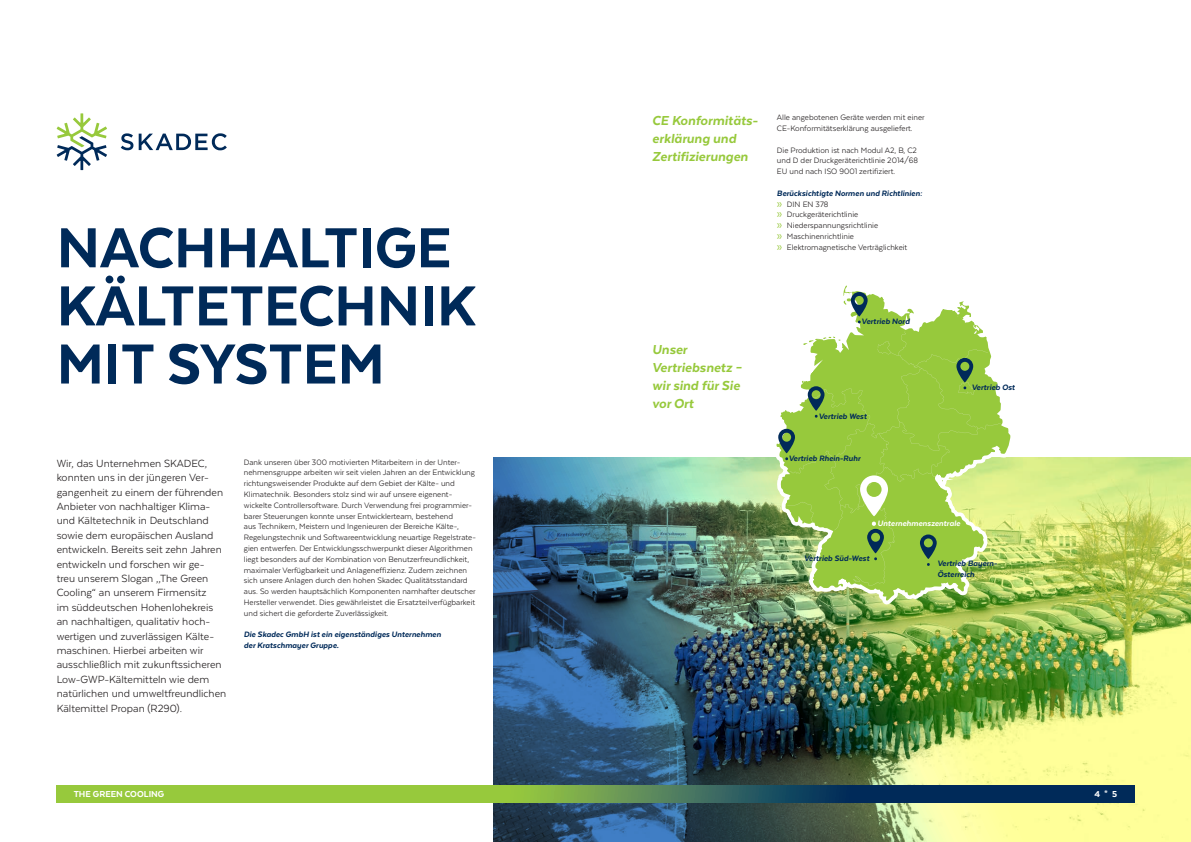
<style>
.page{position:relative;width:1191px;height:842px;background:#fff}
.page>*{position:absolute;margin:0;border:0;box-sizing:border-box;transform-origin:0 0}
.t1{font:800 65px/58.1px "Texta";color:#002a59}
.t2{font:italic 800 15px/18px "Texta";color:#97c93c}
.t3{font:12px/14.4px "Texta";color:#231f20}
.t4{font:800 10px "Texta";color:#fff}
.t5{font:9px/10.8px "Texta";color:#231f20}
.t6{font:italic 800 9px/10.8px "Texta";color:#002a59}
.t7{font:italic 800 9px "Texta";color:#fff}
.s1{font-weight:800;font-style:italic;color:#002a59}
.s2{font-size:12px;color:#97c93c}
</style>
<div class="page">
<img style="left:493px;top:458px;width:698px;height:384px">
<img style="left:769px;top:285px;width:263px;height:338px">
<svg style="left:907px;top:309px;width:7px;height:4px"></svg>
<svg style="left:956px;top:301px;width:27px;height:30px"></svg>
<svg style="left:789px;top:331px;width:211px;height:255px;background:#a4cf54"></svg>
<svg style="left:787px;top:502px;width:27px;height:20px"></svg>
<svg style="left:843px;top:292px;width:24px;height:31px"></svg>
<svg style="left:807px;top:386px;width:17px;height:32px"></svg>
<svg style="left:778px;top:429px;width:17px;height:31px"></svg>
<svg style="left:860px;top:475px;width:28px;height:41px"></svg>
<svg style="left:867px;top:522px;width:17px;height:38px"></svg>
<svg style="left:956px;top:358px;width:19px;height:37px"></svg>
<svg style="left:920px;top:534px;width:16px;height:32px"></svg>
<svg style="left:57px;top:113px;width:50px;height:57px"></svg>
<svg style="left:121px;top:133px;width:106px;height:17px"></svg>
<svg style="left:57px;top:785px;width:1077px;height:17px;background:#57864c"></svg>
<h1 class="t1" style="left:57px;top:218px;width:396px">NACHHALTIGE</h1>
<h1 class="t1" style="left:57px;top:276px;width:421px">KÄLTETECHNIK<br>MIT SYSTEM</h1>
<p class="t3" style="left:57px;top:456px;width:171px">Wir, das Unternehmen SKADEC, konnten uns in der jüngeren Ver&shy;gangenheit zu einem der führenden Anbieter von nachhaltiger Klima&shy;und Kältetechnik in Deutschland sowie dem europäischen Ausland entwickeln. Bereits seit zehn Jahren entwickeln und forschen wir ge-<br>treu unserem Slogan „The Green Cooling“ an unserem Firmensitz<br>im süddeutschen Hohenlohekreis an nachhaltigen, qualitativ hoch&shy;wertigen und zuverlässigen Kälte&shy;maschinen. Hierbei arbeiten wir ausschließlich mit zukunftssicheren Low-GWP-Kältemitteln wie dem natürlichen und umweltfreundlichen Kältemittel Propan (R290).</p>
<p class="t5" style="left:244px;top:456px;width:234px">Dank unseren über 300 motivierten Mitarbeitern in der Unter&shy;nehmensgruppe arbeiten wir seit vielen Jahren an der Entwicklung richtungsweisender Produkte auf dem Gebiet der Kälte- und Klimatechnik. Besonders stolz sind wir auf unsere eigenent&shy;wickelte Controllersoftware. Durch Verwendung frei programmier&shy;barer Steuerungen konnte unser Entwicklerteam, bestehend<br>aus Technikern, Meistern und Ingenieuren der Bereiche Kälte-, Regelungstechnik und Softwareentwicklung neuartige Regelstrate&shy;gien entwerfen. Der Entwicklungsschwerpunkt dieser Algorithmen liegt besonders auf der Kombination von Benutzerfreundlichkeit, maximaler Verfügbarkeit und Anlageneffizienz. Zudem zeichnen sich unsere Anlagen durch den hohen Skadec Qualitätsstandard aus. So werden hauptsächlich Komponenten namhafter deutscher Hersteller verwendet. Dies gewährleistet die Ersatzteilverfügbarkeit und sichert die geforderte Zuverlässigkeit.</p>
<p class="t6" style="left:244px;top:629px;width:199px">Die Skadec GmbH ist ein eigenständiges Unternehmen der Kratschmayer Gruppe.</p>
<h2 class="t2" style="left:652px;top:111px;width:107px">CE Konformitäts&shy;erklärung und<br>Zertifizierungen</h2>
<p class="t5" style="left:777px;top:112px;width:149px">Alle angebotenen Geräte werden mit einer<br>CE-Konformitätserklärung ausgeliefert.</p>
<p class="t5" style="left:777px;top:144px;width:143px">Die Produktion ist nach Modul A2, B, C2 und D der Druckgeräterichtlinie 2014/68<br>EU und nach ISO 9001 zertifiziert.</p>
<p class="t5" style="left:777px;top:188px;width:147px"><span class="s1">Berücksichtigte Normen und Richtlinien: </span><span class="s2">»</span> DIN EN 378<br><span class="s2">»</span> Druckgeräterichtlinie<br><span class="s2">»</span> Niederspannungsrichtlinie<br><span class="s2">»</span> Maschinenrichtlinie</p>
<p class="t5" style="left:777px;top:242px;width:132px"><span class="s2">»</span> Elektromagnetische Verträglichkeit</p>
<h2 class="t2" style="left:652px;top:341px;width:91px">Unser<br>Vertriebsnetz – wir sind für Sie vor Ort</h2>
<p class="t6" style="left:861px;top:316px;width:50px">Vertrieb Nord</p>
<p class="t6" style="left:819px;top:410px;width:50px">Vertrieb West</p>
<p class="t6" style="left:788px;top:453px;width:73px">Vertrieb Rhein-Ruhr</p>
<p class="t6" style="left:971px;top:382px;width:45px">Vertrieb Ost</p>
<p class="t7" style="left:877px;top:519px;width:84px">Unternehmenszentrale</p>
<p class="t6" style="left:804px;top:553px;width:67px">Vertrieb Süd-West</p>
<p class="t6" style="left:937px;top:558px;width:61px">Vertrieb Bayern-<br>Österreich</p>
<p class="t4" style="left:74px;top:789px;width:92px">THE GREEN COOLING</p>
<p class="t4" style="left:1094px;top:789px;width:24px">4 * 5</p>
</div>
